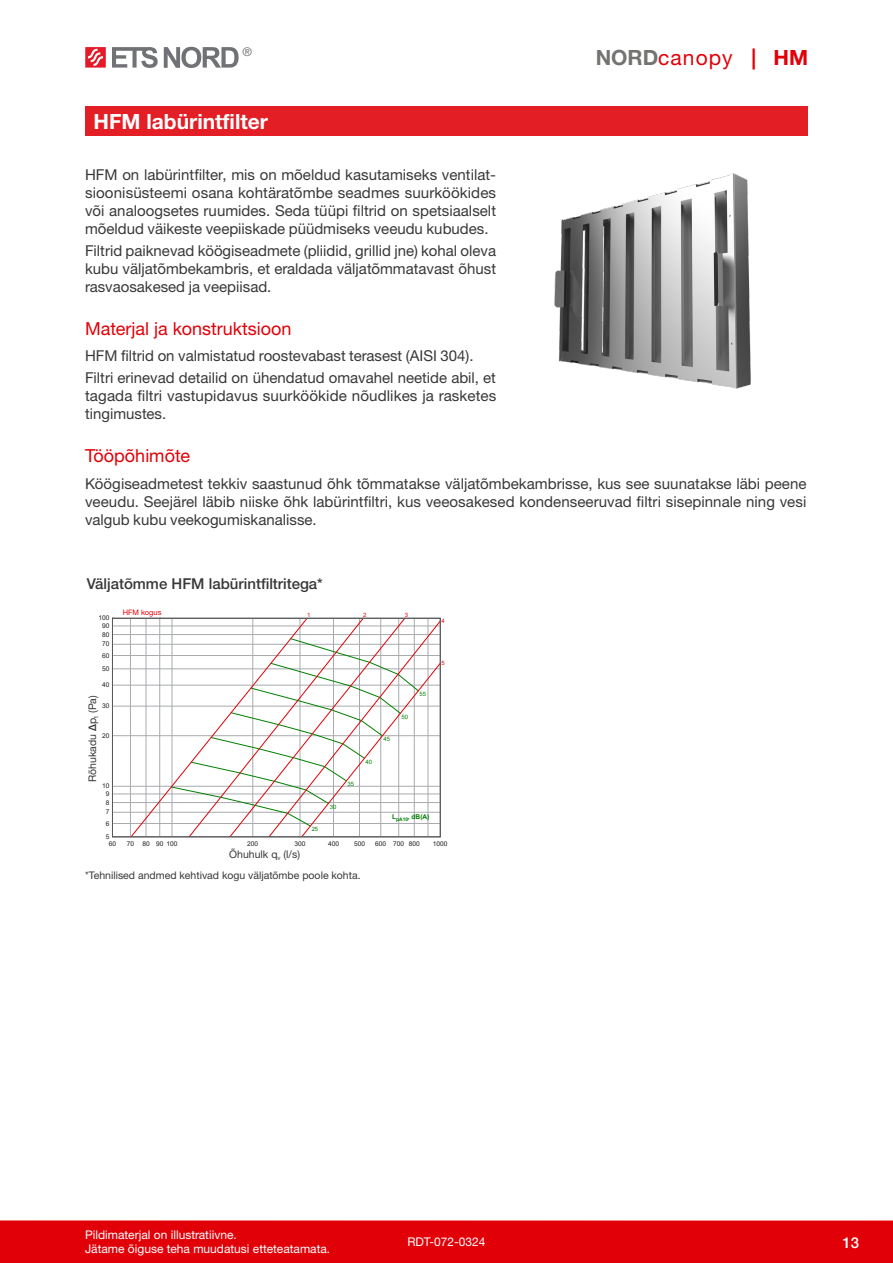
<style>
.page{position:relative;width:893px;height:1263px;background:#fff}
.page>*{position:absolute;margin:0;border:0;box-sizing:border-box;transform-origin:0 0}
.Tootenimi{font:700 21px "Helvetica Neue LTW1 G";color:#fff}
.t1{font:21px "Helvetica Neue LTW1 G";letter-spacing:.05em;color:#e10008}
.Pealkiri{font:18px "Helvetica Neue LTW1 G";color:#e10008}
.Tekst{font:15px/18px "Helvetica Neue LTW1 G";color:#383839;text-align:justify}
.Näidis{font:500 15px "Helvetica Neue LTW1 G";color:#383839}
.t2{font:500 15px "Helvetica Neue LTW1 G";color:#fff}
.t3{font:12px/14.4px "Helvetica Neue LTW1 G";color:#fff}
.t4{font:12px "Helvetica Neue LTW1 G";color:#737372}
.Graafiku_tekst{font:10.5px "Helvetica Neue LTW1 G";color:#383839}
.t5{font:7.5px "Helvetica Neue LTW1 G";color:#e10008}
.t6{font:7.2px "Arial";color:#231f20}
.t7{font:6.6px "Arial";color:#231f20}
.t8{font:700 6.6px "Arial";color:#008000}
.t9{font:6.6px "Arial";color:#e10008}
.t10{font:6px "Arial";color:#008000}
.t11{font:6px "Arial";color:#e10008}
.s1{font-weight:700;color:#737372}
.s2{font-weight:700}
.s3{font-weight:500}
</style>
<div class="page">
<div style="left:0;top:1220px;width:893px;height:43px;background:#e10008"></div>
<svg style="left:85px;top:47px;width:21px;height:21px"></svg>
<svg style="left:112px;top:47px;width:46px;height:21px"></svg>
<svg style="left:164px;top:47px;width:75px;height:21px"></svg>
<img style="left:554px;top:173px;width:197px;height:216px">
<div style="left:85px;top:106px;width:723px;height:30px;background:#e31e25"></div>
<hr style="left:130px;top:618px;width:1px;height:219px;background:#a8aaad">
<hr style="left:112px;top:823px;width:328px;height:1px;background:#a8aaad">
<hr style="left:112px;top:812px;width:328px;height:1px;background:#a8aaad">
<hr style="left:112px;top:802px;width:328px;height:1px;background:#a8aaad">
<hr style="left:112px;top:794px;width:328px;height:1px;background:#a8aaad">
<hr style="left:112px;top:786px;width:328px;height:1px;background:#a8aaad">
<hr style="left:112px;top:735px;width:328px;height:1px;background:#a8aaad">
<hr style="left:112px;top:706px;width:328px;height:1px;background:#a8aaad">
<hr style="left:112px;top:685px;width:328px;height:1px;background:#a8aaad">
<hr style="left:112px;top:668px;width:328px;height:1px;background:#a8aaad">
<hr style="left:112px;top:655px;width:328px;height:1px;background:#a8aaad">
<hr style="left:112px;top:644px;width:328px;height:1px;background:#a8aaad">
<hr style="left:112px;top:634px;width:328px;height:1px;background:#a8aaad">
<hr style="left:112px;top:626px;width:328px;height:1px;background:#a8aaad">
<svg style="left:131px;top:620px;width:308px;height:215px"></svg>
<div style="left:112px;top:618px;width:329px;height:219px;border:1px solid #57585a"></div>
<p class="t4" style="left:243px;top:44px;width:11px">®</p>
<h1 class="t1" style="left:596px;top:44px;width:214px"><span class="s1">NORD</span>canopy <span class="s2">| HM</span></h1>
<p class="Tootenimi" style="left:94px;top:108px;width:176px">HFM labürintfilter</p>
<p class="Tekst" style="left:85px;top:165px;width:413px">HFM on labürintfilter, mis on mõeldud kasutamiseks ventilat&shy;sioonisüsteemi osana kohtäratõmbe seadmes suurköökides või analoogsetes ruumides. Seda tüüpi filtrid on spetsiaalselt mõeldud väikeste veepiiskade püüdmiseks veeudu kubudes.</p>
<p class="Tekst" style="left:85px;top:241px;width:413px">Filtrid paiknevad köögiseadmete (pliidid, grillid jne) kohal oleva kubu väljatõmbekambris, et eraldada väljatõmmatavast õhust rasvaosakesed ja veepiisad.</p>
<p class="Pealkiri" style="left:85px;top:317px;width:208px">Materjal ja konstruktsioon</p>
<p class="Tekst" style="left:85px;top:347px;width:390px">HFM filtrid on valmistatud roostevabast terasest (AISI 304).</p>
<p class="Tekst" style="left:85px;top:369px;width:413px">Filtri erinevad detailid on ühendatud omavahel neetide abil, et tagada filtri vastupidavus suurköökide nõudlikes ja rasketes tingimustes.</p>
<p class="Pealkiri" style="left:85px;top:445px;width:107px">Tööpõhimõte</p>
<p class="Tekst" style="left:85px;top:474px;width:723px">Köögiseadmetest tekkiv saastunud õhk tõmmatakse väljatõmbekambrisse, kus see suunatakse läbi peene veeudu. Seejärel läbib niiske õhk labürintfiltri, kus veeosakesed kondenseeruvad filtri sisepinnale ning vesi valgub kubu veekogumiskanalisse.</p>
<p class="Näidis" style="left:87px;top:575px;width:238px">Väljatõmme HFM labürintfiltritega*</p>
<p class="t5" style="left:123px;top:608px;width:40px">HFM kogus</p>
<p class="t9" style="left:124px;top:609px;width:41px">HFM quantity</p>
<p class="t11" style="left:307px;top:611px;width:5px">1</p>
<p class="t11" style="left:363px;top:611px;width:5px">2</p>
<p class="t11" style="left:405px;top:611px;width:5px">3</p>
<p class="t7" style="left:99px;top:613px;width:12px">100</p>
<p class="t7" style="left:102px;top:621px;width:9px">90</p>
<p class="t7" style="left:102px;top:630px;width:9px">80</p>
<p class="t7" style="left:102px;top:639px;width:9px">70</p>
<p class="t7" style="left:102px;top:651px;width:9px">60</p>
<p class="t7" style="left:102px;top:664px;width:9px">50</p>
<p class="t7" style="left:102px;top:680px;width:9px">40</p>
<p class="t6" style="left:85px;top:764px;width:75px;rotate:-90deg">Pressure drop p<sub>tot</sub> (Pa)</p>
<p class="Graafiku_tekst" style="left:86px;top:782px;width:88px;rotate:-90deg">Rõhukadu <span class="s3">∆</span>p<sub>t</sub> (Pa)</p>
<p class="t7" style="left:102px;top:701px;width:9px">30</p>
<p class="t7" style="left:102px;top:731px;width:9px">20</p>
<p class="t7" style="left:102px;top:781px;width:9px">10</p>
<p class="t7" style="left:106px;top:789px;width:5px">9</p>
<p class="t7" style="left:106px;top:798px;width:5px">8</p>
<p class="t7" style="left:106px;top:807px;width:5px">7</p>
<p class="t7" style="left:106px;top:819px;width:5px">6</p>
<p class="t7" style="left:106px;top:832px;width:5px">5</p>
<p class="t10" style="left:312px;top:825px;width:8px">25</p>
<p class="t10" style="left:330px;top:803px;width:8px">30</p>
<p class="t10" style="left:347px;top:780px;width:8px">35</p>
<p class="t10" style="left:366px;top:757px;width:8px">40</p>
<p class="t10" style="left:384px;top:735px;width:8px">45</p>
<p class="t10" style="left:402px;top:712px;width:8px">50</p>
<p class="t10" style="left:420px;top:690px;width:8px">55</p>
<p class="t8" style="left:392px;top:812px;width:39px">L<sub>pA10</sub>, dB(A)</p>
<p class="t11" style="left:442px;top:617px;width:5px">4</p>
<p class="t11" style="left:442px;top:659px;width:5px">5</p>
<p class="t7" style="left:109px;top:840px;width:9px">60</p>
<p class="t7" style="left:127px;top:840px;width:52px">70 80 90 100</p>
<p class="t7" style="left:247px;top:840px;width:12px">200</p>
<p class="t7" style="left:294px;top:840px;width:12px">300</p>
<p class="t7" style="left:328px;top:840px;width:12px">400</p>
<p class="t7" style="left:354px;top:840px;width:12px">500</p>
<p class="t7" style="left:375px;top:840px;width:46px">600 700 800</p>
<p class="t7" style="left:433px;top:840px;width:16px">1000</p>
<p class="Graafiku_tekst" style="left:229px;top:848px;width:72px">Õhuhulk q<sub>v</sub> (l/s)</p>
<p class="Graafiku_tekst" style="left:85px;top:868px;width:277px">*Tehnilised andmed kehtivad kogu väljatõmbe poole kohta.</p>
<p class="t6" style="left:232px;top:847px;width:90px">Air volume flow rate (dm³/s)</p>
<p class="t3" style="left:85px;top:1227px;width:247px">Pildimaterjal on illustratiivne.<br>Jätame õiguse teha muudatusi etteteatamata.</p>
<p class="t3" style="left:407px;top:1235px;width:80px">RDT-072-0324</p>
<p class="t2" style="left:842px;top:1233px;width:18px">13</p>
</div>
